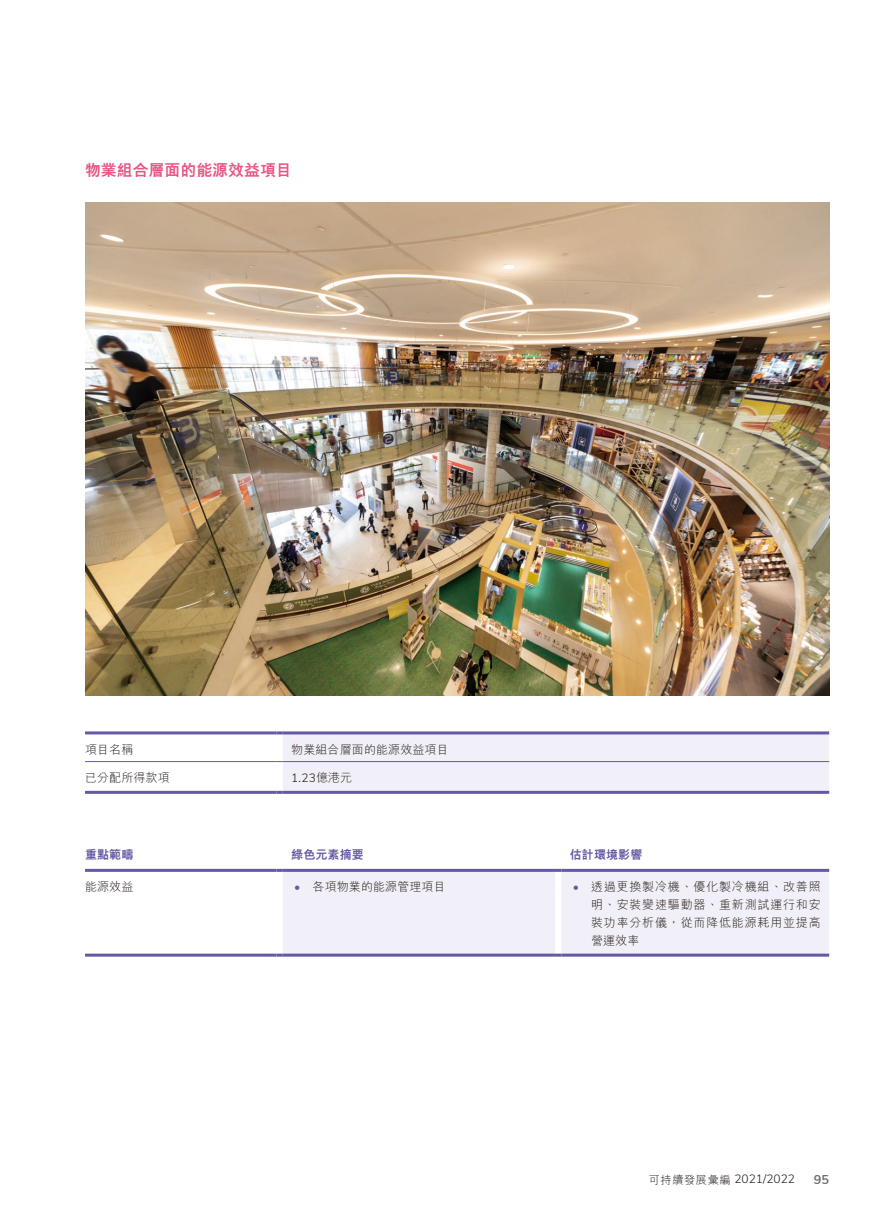
<style>
.page{position:relative;width:893px;height:1212px;background:#fff}
.page>*{position:absolute;margin:0;border:0;box-sizing:border-box;transform-origin:0 0}
.t1{font:800 15.75px "M Hei HK";letter-spacing:.01em;color:#e95483}
.t2{font:700 12.75px "Nunito Sans";color:#727272}
.t3{font:300 12px/18px "M Hei HK";letter-spacing:.04em;color:#231916;text-align:justify}
.t4{font:300 12px "M Hei HK";letter-spacing:.01em;color:#231916}
.t5{font:300 12px "Nunito Sans";color:#231916}
.t6{font:800 12px "M Hei HK";letter-spacing:.01em;color:#635aa5}
.s1{font-family:"M Hei HK"}
.s2{font-family:"Nunito Sans";color:#635aa5}
.s3{font-family:"M Hei HK";font-size:11.25px}
</style>
<div class="page">
<img style="left:85px;top:202px;width:744px;height:494px">
<hr style="left:85px;top:761px;width:191px;height:1px;background:#635aa5">
<hr style="left:85px;top:731px;width:191px;height:3px;background:#635aa5">
<hr style="left:85px;top:791px;width:191px;height:3px;background:#635aa5">
<svg style="left:276px;top:731px;width:553px;height:63px"></svg>
<hr style="left:283px;top:791px;width:546px;height:3px;background:#635aa5">
<div style="left:283px;top:872px;width:546px;height:81px;background:#f1eff7"></div>
<hr style="left:85px;top:953px;width:191px;height:3px;background:#635aa5">
<svg style="left:276px;top:953px;width:7px;height:3px"></svg>
<hr style="left:283px;top:953px;width:272px;height:3px;background:#635aa5">
<svg style="left:555px;top:953px;width:6px;height:3px"></svg>
<hr style="left:561px;top:953px;width:268px;height:3px;background:#635aa5">
<hr style="left:85px;top:869px;width:191px;height:3px;background:#635aa5">
<svg style="left:276px;top:869px;width:7px;height:3px"></svg>
<hr style="left:283px;top:869px;width:272px;height:3px;background:#635aa5">
<svg style="left:555px;top:869px;width:6px;height:3px"></svg>
<hr style="left:561px;top:869px;width:268px;height:3px;background:#635aa5">
<h1 class="t1" style="left:85px;top:162px;width:208px">物業組合層面的能源效益項目</h1>
<p class="t3" style="left:85px;top:740px;width:50px">項目名稱</p>
<p class="t4" style="left:291px;top:741px;width:159px">物業組合層面的能源效益項目</p>
<p class="t4" style="left:85px;top:769px;width:86px">已分配所得款項</p>
<p class="t5" style="left:291px;top:769px;width:62px">1.23<span class="s1">億港元</span></p>
<p class="t6" style="left:85px;top:849px;width:50px">重點範疇</p>
<p class="t6" style="left:291px;top:849px;width:74px">綠色元素摘要</p>
<p class="t6" style="left:570px;top:849px;width:74px">估計環境影響</p>
<p class="t3" style="left:85px;top:877px;width:50px">能源效益</p>
<p class="t4" style="left:294px;top:878px;width:153px"><span class="s2">•</span> 各項物業的能源管理項目</p>
<p class="t3" style="left:591px;top:877px;width:231px;text-indent:-18px"><span class="s2">•</span> 透過更換製冷機、優化製冷機組、改善照明、安裝變速驅動器、重新測試運行和安裝功率分析儀，從而降低能源耗用並提高營運效率</p>
<p class="t5" style="left:649px;top:1170px;width:148px"><span class="s3">可持續發展彙編</span> 2021/2022</p>
<p class="t2" style="left:814px;top:1170px;width:17px">95</p>
</div>
